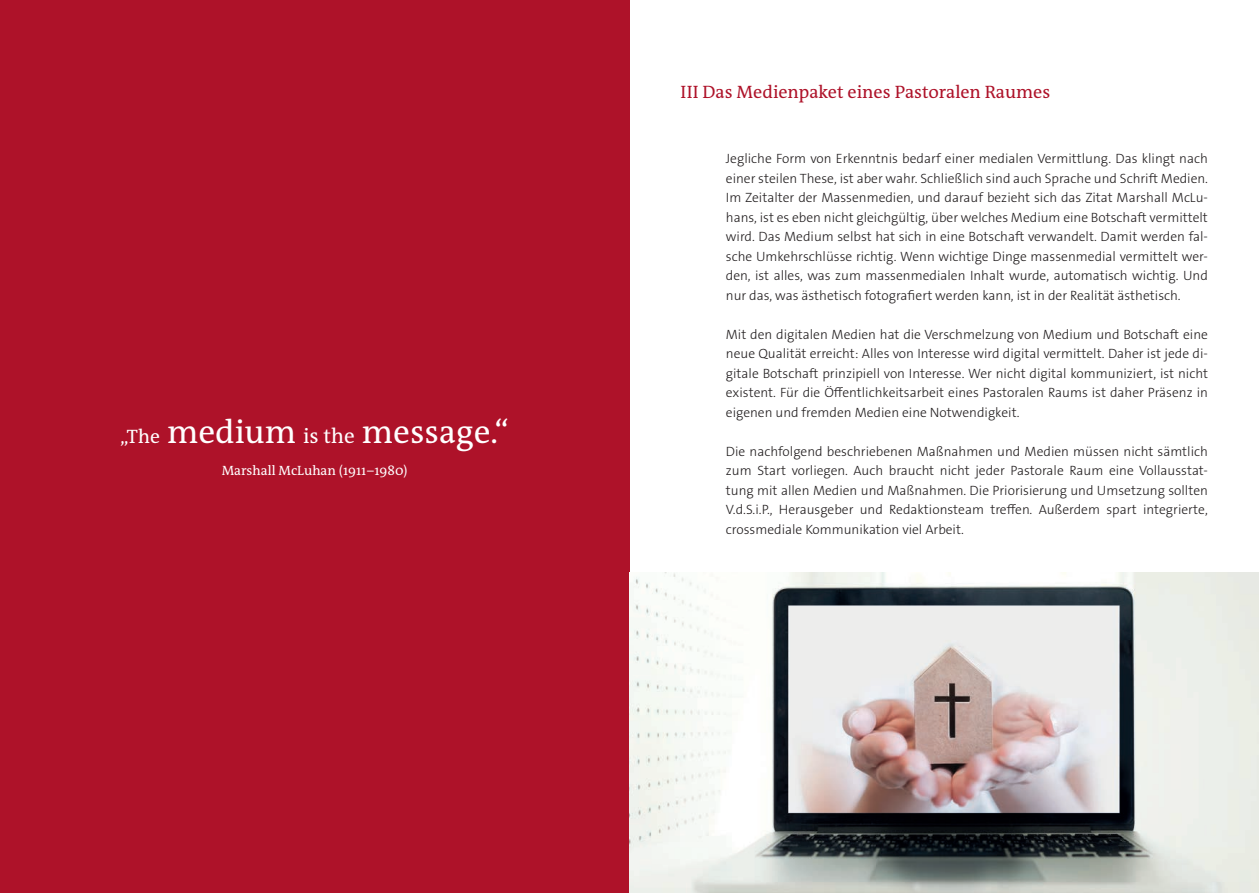
<style>
.page{position:relative;width:1259px;height:893px;background:#fff}
.page>*{position:absolute;margin:0;border:0;box-sizing:border-box;transform-origin:0 0}
.t1{font:33px "The Antiqua B W5 Plain";color:#fff}
.t2{font:18px "The Antiqua B W5 Plain";color:#ae1229}
.t3{font:300 13.5px/19.5px "The Sans B W3";color:#231f20;text-align:justify}
.t4{font:13.5px "The Antiqua B W5 Plain";color:#fff}
.s1{font-size:19.5px}
.s2{font-size:21px}
</style>
<div class="page">
<div style="left:0;top:0;width:629px;height:893px;background:#ae1229"></div>
<img style="left:629px;top:573px;width:630px;height:320px">
<h1 class="t1" style="left:120px;top:410px;width:390px"><span class="s1">„The</span> medium <span class="s2">is the</span> message.“</h1>
<p class="t4" style="left:222px;top:462px;width:187px">Marshall McLuhan (1911–1980)</p>
<h2 class="t2" style="left:680px;top:81px;width:371px">III Das Medienpaket eines Pastoralen Raumes</h2>
<p class="t3" style="left:726px;top:149px;width:483px">Jegliche Form von Erkenntnis bedarf einer medialen Vermittlung. Das klingt nach einer steilen These, ist aber wahr. Schließlich sind auch Sprache und Schrift Medien.<br>Im Zeitalter der Massenmedien, und darauf bezieht sich das Zitat Marshall McLu&shy;hans, ist es eben nicht gleichgültig, über welches Medium eine Botschaft vermittelt wird. Das Medium selbst hat sich in eine Botschaft verwandelt. Damit werden fal&shy;sche Umkehrschlüsse richtig. Wenn wichtige Dinge massenmedial vermittelt wer&shy;den, ist alles, was zum massenmedialen Inhalt wurde, automatisch wichtig. Und nur das, was ästhetisch fotografiert werden kann, ist in der Realität ästhetisch.</p>
<p class="t3" style="left:726px;top:324px;width:483px">Mit den digitalen Medien hat die Verschmelzung von Medium und Botschaft eine neue Qualität erreicht: Alles von Interesse wird digital vermittelt. Daher ist jede di&shy;gitale Botschaft prinzipiell von Interesse. Wer nicht digital kommuniziert, ist nicht existent. Für die Öffentlichkeitsarbeit eines Pastoralen Raums ist daher Präsenz in eigenen und fremden Medien eine Notwendigkeit.</p>
<p class="t3" style="left:726px;top:441px;width:483px">Die nachfolgend beschriebenen Maßnahmen und Medien müssen nicht sämtlich zum Start vorliegen. Auch braucht nicht jeder Pastorale Raum eine Vollausstat&shy;tung mit allen Medien und Maßnahmen. Die Priorisierung und Umsetzung sollten V.d.S.i.P., Herausgeber und Redaktionsteam treffen. Außerdem spart integrierte, crossmediale Kommunikation viel Arbeit.</p>
</div>
